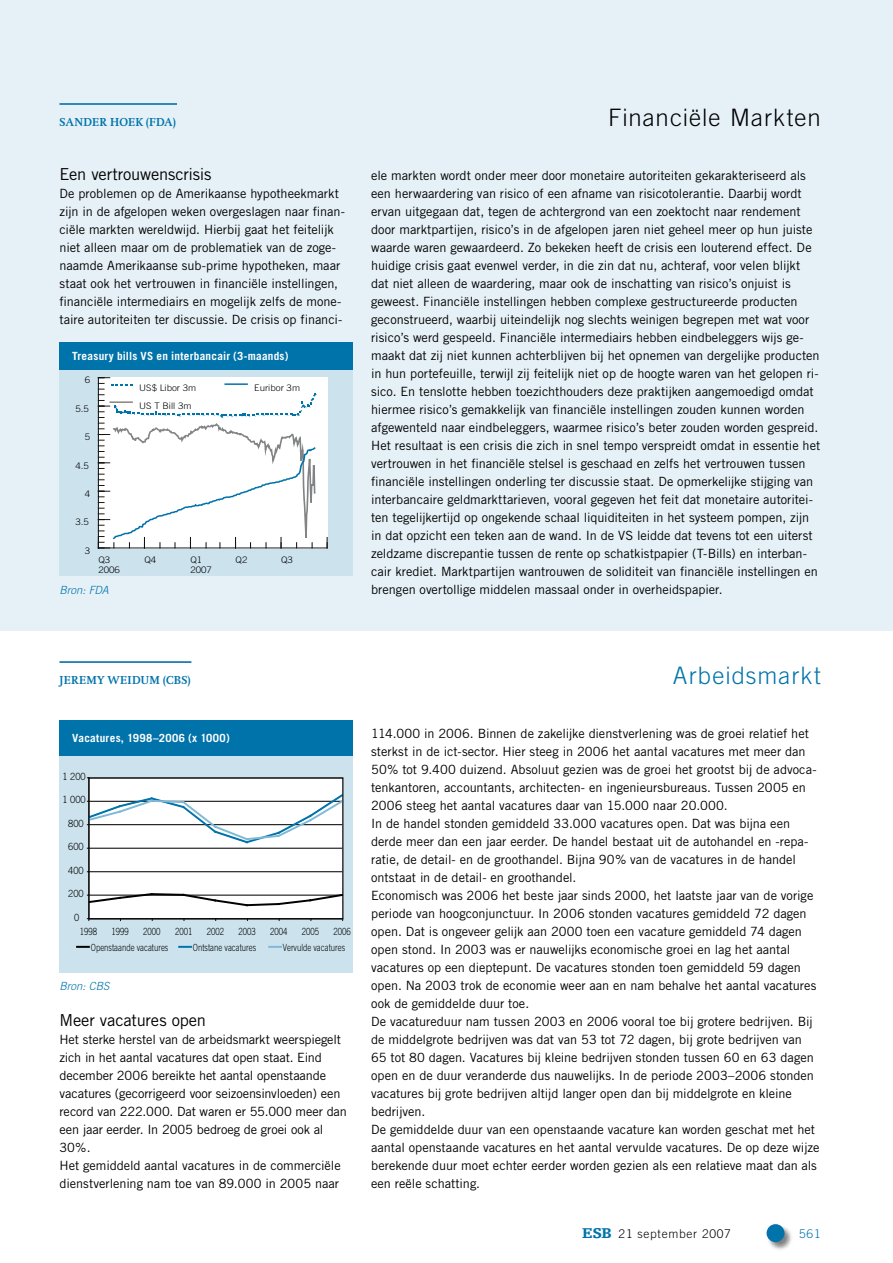
<style>
.page{position:relative;width:893px;height:1263px;background:#fff}
.page>*{position:absolute;margin:0;border:0;box-sizing:border-box;transform-origin:0 0}
.t1{font:300 24px "Trade Gothic";letter-spacing:.045em;color:#000}
.t2{font:300 24px "Trade Gothic";letter-spacing:.045em;color:#0073aa}
.t3{font:16.5px "Trade Gothic";letter-spacing:-.01em;color:#000}
.t4{font:12.75px/18px "Trade Gothic";letter-spacing:-.005em;color:#000}
.t5{font:700 12px "Swift";letter-spacing:.025em;color:#0073aa}
.t6{font:300 12px "Trade Gothic";letter-spacing:.06em;color:#000}
.t7{font:300 12px "Trade Gothic";color:#0073aa}
.t8{font:700 11.25px "Trade Gothic";letter-spacing:.025em;color:#fff}
.t9{font:italic 300 11.25px "Trade Gothic";letter-spacing:-.005em;color:#0073aa}
.t10{font:300 9.9px "Trade Gothic";color:#000;scale:.79 1}
.t11{font:300 9.9px "Trade Gothic";color:#000;scale:.93 1}
.t12{font:300 9px/18px "Trade Gothic";color:#000;scale:1.08 1}
.s1{font-family:"Egyptienne F";font-weight:900;font-size:15px;color:#0073aa}
</style>
<div class="page">
<div style="left:766px;top:1224px;width:34px;height:33px;background:#000;opacity:.5"></div>
<div style="left:766px;top:1224px;width:18px;height:18px;background:#0073aa;border-radius:50%"></div>
<div style="left:0;top:0;width:893px;height:630px;background:#e6f1f7"></div>
<div style="left:60px;top:360px;width:293px;height:216px;background:#cce3ee"></div>
<div style="left:98px;top:377px;width:230px;height:171px;background:#fff"></div>
<hr style="left:98px;top:548px;width:229px;height:1px;background:#111210">
<svg style="left:98px;top:377px;width:219px;height:172px"></svg>
<hr style="left:110px;top:401px;width:22px;height:2px;background:#87847f">
<hr style="left:225px;top:383px;width:22px;height:2px;background:#0073aa">
<div style="left:60px;top:342px;width:293px;height:27px;background:#0073aa"></div>
<hr style="left:60px;top:103px;width:117px;height:2px;background:#0073aa">
<hr style="left:60px;top:661px;width:131px;height:2px;background:#0073aa">
<div style="left:60px;top:720px;width:293px;height:252px;background:#cce3ee"></div>
<div style="left:89px;top:777px;width:254px;height:142px;background:#fff"></div>
<hr style="left:89px;top:871px;width:254px;height:1px;background:#000">
<hr style="left:89px;top:777px;width:254px;height:1px;background:#87847f">
<hr style="left:88px;top:778px;width:1px;height:141px;background:#111210">
<svg style="left:87px;top:892px;width:254px;height:15px"></svg>
<svg style="left:87px;top:792px;width:254px;height:57px"></svg>
<div style="left:89px;top:778px;width:254px;height:141px;border:1px solid #000"></div>
<svg style="left:77px;top:946px;width:12px;height:2px"></svg>
<svg style="left:179px;top:946px;width:12px;height:2px"></svg>
<svg style="left:269px;top:946px;width:12px;height:2px"></svg>
<div style="left:60px;top:720px;width:293px;height:36px;background:#0073aa"></div>
<p class="t5" style="left:60px;top:116px;width:118px">SANDER HOEK (FDA)</p>
<p class="t3" style="left:60px;top:164px;width:153px">Een vertrouwenscrisis</p>
<p class="t4" style="left:60px;top:184px;width:287px">De problemen op de Amerikaanse hypotheekmarkt zijn in de afgelopen weken overgeslagen naar finan&shy;ciële markten wereldwijd. Hierbij gaat het feitelijk niet alleen maar om de problematiek van de zoge&shy;naamde Amerikaanse sub-prime hypotheken, maar staat ook het vertrouwen in financiële instellingen, financiële intermediairs en mogelijk zelfs de mone&shy;taire autoriteiten ter discussie. De crisis op financi-</p>
<p class="t8" style="left:72px;top:349px;width:218px">Treasury bills VS en interbancair (3-maands)</p>
<p class="t12" style="left:85px;top:371px;width:6px">6</p>
<p class="t12" style="left:75px;top:399px;width:14px">5.5</p>
<p class="t12" style="left:85px;top:428px;width:6px">5</p>
<p class="t12" style="left:75px;top:456px;width:14px">4.5</p>
<p class="t12" style="left:85px;top:485px;width:6px">4</p>
<p class="t12" style="left:75px;top:513px;width:14px">3.5</p>
<p class="t12" style="left:85px;top:541px;width:6px">3</p>
<p class="t12" style="left:139px;top:378px;width:54px">US$ Libor 3m<br>US T Bill 3m</p>
<p class="t12" style="left:254px;top:378px;width:44px">Euribor 3m</p>
<p class="t12" style="left:98px;top:550px;width:12px">Q3</p>
<p class="t12" style="left:144px;top:550px;width:12px">Q4</p>
<p class="t12" style="left:190px;top:550px;width:12px">Q1</p>
<p class="t12" style="left:236px;top:550px;width:12px">Q2</p>
<p class="t12" style="left:281px;top:550px;width:12px">Q3</p>
<p class="t12" style="left:98px;top:561px;width:21px">2006</p>
<p class="t12" style="left:190px;top:561px;width:21px">2007</p>
<p class="t9" style="left:60px;top:583px;width:51px">Bron: FDA</p>
<h1 class="t1" style="left:608px;top:103px;width:214px">Financiële Markten</h1>
<p class="t4" style="left:371px;top:166px;width:451px">ële markten wordt onder meer door monetaire autoriteiten gekarakteriseerd als een herwaardering van risico of een afname van risicotolerantie. Daarbij wordt ervan uitgegaan dat, tegen de achtergrond van een zoektocht naar rendement door marktpartijen, risico’s in de afgelopen jaren niet geheel meer op hun juiste waarde waren gewaardeerd. Zo bekeken heeft de crisis een louterend effect. De huidige crisis gaat evenwel verder, in die zin dat nu, achteraf, voor velen blijkt dat niet alleen de waardering, maar ook de inschatting van risico’s onjuist is geweest. Financiële instellingen hebben complexe gestructureerde producten geconstrueerd, waarbij uiteindelijk nog slechts weinigen begrepen met wat voor risico’s werd gespeeld. Financiële intermediairs hebben eindbeleggers wijs ge&shy;maakt dat zij niet kunnen achterblijven bij het opnemen van dergelijke producten in hun portefeuille, terwijl zij feitelijk niet op de hoogte waren van het gelopen ri&shy;sico. En tenslotte hebben toezichthouders deze praktijken aangemoedigd omdat hiermee risico’s gemakkelijk van financiële instellingen zouden kunnen worden afgewenteld naar eindbeleggers, waarmee risico’s beter zouden worden gespreid.<br>Het resultaat is een crisis die zich in snel tempo verspreidt omdat in essentie het vertrouwen in het financiële stelsel is geschaad en zelfs het vertrouwen tussen financiële instellingen onderling ter discussie staat. De opmerkelijke stijging van interbancaire geldmarkttarieven, vooral gegeven het feit dat monetaire autoritei&shy;ten tegelijkertijd op ongekende schaal liquiditeiten in het systeem pompen, zijn in dat opzicht een teken aan de wand. In de VS leidde dat tevens tot een uiterst zeldzame discrepantie tussen de rente op schatkistpapier (T-Bills) en interban&shy;cair krediet. Marktpartijen wantrouwen de soliditeit van financiële instellingen en brengen overtollige middelen massaal onder in overheidspapier.</p>
<p class="t5" style="left:60px;top:674px;width:133px">JEREMY WEIDUM (CBS)</p>
<p class="t8" style="left:72px;top:731px;width:159px">Vacatures, 1998–2006 (x 1000)</p>
<p class="t11" style="left:63px;top:770px;width:26px">1 200</p>
<p class="t11" style="left:63px;top:794px;width:26px">1 000</p>
<p class="t11" style="left:68px;top:817px;width:18px">800</p>
<p class="t11" style="left:68px;top:841px;width:18px">600</p>
<p class="t11" style="left:68px;top:864px;width:18px">400</p>
<p class="t11" style="left:68px;top:888px;width:18px">200</p>
<p class="t11" style="left:74px;top:911px;width:7px">0</p>
<p class="t10" style="left:80px;top:926px;width:23px">1998</p>
<p class="t10" style="left:112px;top:926px;width:23px">1999</p>
<p class="t10" style="left:143px;top:926px;width:23px">2000</p>
<p class="t10" style="left:175px;top:926px;width:23px">2001</p>
<p class="t10" style="left:207px;top:926px;width:23px">2002</p>
<p class="t10" style="left:238px;top:926px;width:23px">2003</p>
<p class="t10" style="left:270px;top:926px;width:23px">2004</p>
<p class="t10" style="left:302px;top:926px;width:23px">2005</p>
<p class="t10" style="left:334px;top:926px;width:23px">2006</p>
<p class="t10" style="left:91px;top:941px;width:100px">Openstaande vacatures</p>
<p class="t10" style="left:193px;top:941px;width:82px">Ontstane vacatures</p>
<p class="t10" style="left:283px;top:941px;width:80px">Vervulde vacatures</p>
<p class="t9" style="left:60px;top:979px;width:51px">Bron: CBS</p>
<p class="t3" style="left:60px;top:1010px;width:148px">Meer vacatures open</p>
<p class="t4" style="left:60px;top:1030px;width:289px">Het sterke herstel van de arbeidsmarkt weerspiegelt zich in het aantal vacatures dat open staat. Eind december 2006 bereikte het aantal openstaande vacatures (gecorrigeerd voor seizoensinvloeden) een record van 222.000. Dat waren er 55.000 meer dan een jaar eerder. In 2005 bedroeg de groei ook al 30%.<br>Het gemiddeld aantal vacatures in de commerciële dienstverlening nam toe van 89.000 in 2005 naar</p>
<h1 class="t2" style="left:673px;top:661px;width:149px">Arbeidsmarkt</h1>
<p class="t4" style="left:371px;top:724px;width:450px">114.000 in 2006. Binnen de zakelijke dienstverlening was de groei relatief het sterkst in de ict-sector. Hier steeg in 2006 het aantal vacatures met meer dan 50% tot 9.400 duizend. Absoluut gezien was de groei het grootst bij de advoca&shy;tenkantoren, accountants, architecten- en ingenieursbureaus. Tussen 2005 en 2006 steeg het aantal vacatures daar van 15.000 naar 20.000.<br>In de handel stonden gemiddeld 33.000 vacatures open. Dat was bijna een derde meer dan een jaar eerder. De handel bestaat uit de autohandel en -repa&shy;ratie, de detail- en de groothandel. Bijna 90% van de vacatures in de handel ontstaat in de detail- en groothandel.<br>Economisch was 2006 het beste jaar sinds 2000, het laatste jaar van de vorige periode van hoogconjunctuur. In 2006 stonden vacatures gemiddeld 72 dagen open. Dat is ongeveer gelijk aan 2000 toen een vacature gemiddeld 74 dagen open stond. In 2003 was er nauwelijks economische groei en lag het aantal vacatures op een dieptepunt. De vacatures stonden toen gemiddeld 59 dagen open. Na 2003 trok de economie weer aan en nam behalve het aantal vacatures ook de gemiddelde duur toe.<br>De vacatureduur nam tussen 2003 en 2006 vooral toe bij grotere bedrijven. Bij de middelgrote bedrijven was dat van 53 tot 72 dagen, bij grote bedrijven van 65 tot 80 dagen. Vacatures bij kleine bedrijven stonden tussen 60 en 63 dagen open en de duur veranderde dus nauwelijks. In de periode 2003–2006 stonden vacatures bij grote bedrijven altijd langer open dan bij middelgrote en kleine bedrijven.<br>De gemiddelde duur van een openstaande vacature kan worden geschat met het aantal openstaande vacatures en het aantal vervulde vacatures. De op deze wijze berekende duur moet echter eerder worden gezien als een relatieve maat dan als een reële schatting.</p>
<p class="t6" style="left:582px;top:1226px;width:150px"><span class="s1">ESB</span> 21 september 2007</p>
<p class="t7" style="left:799px;top:1226px;width:23px">561</p>
</div>
